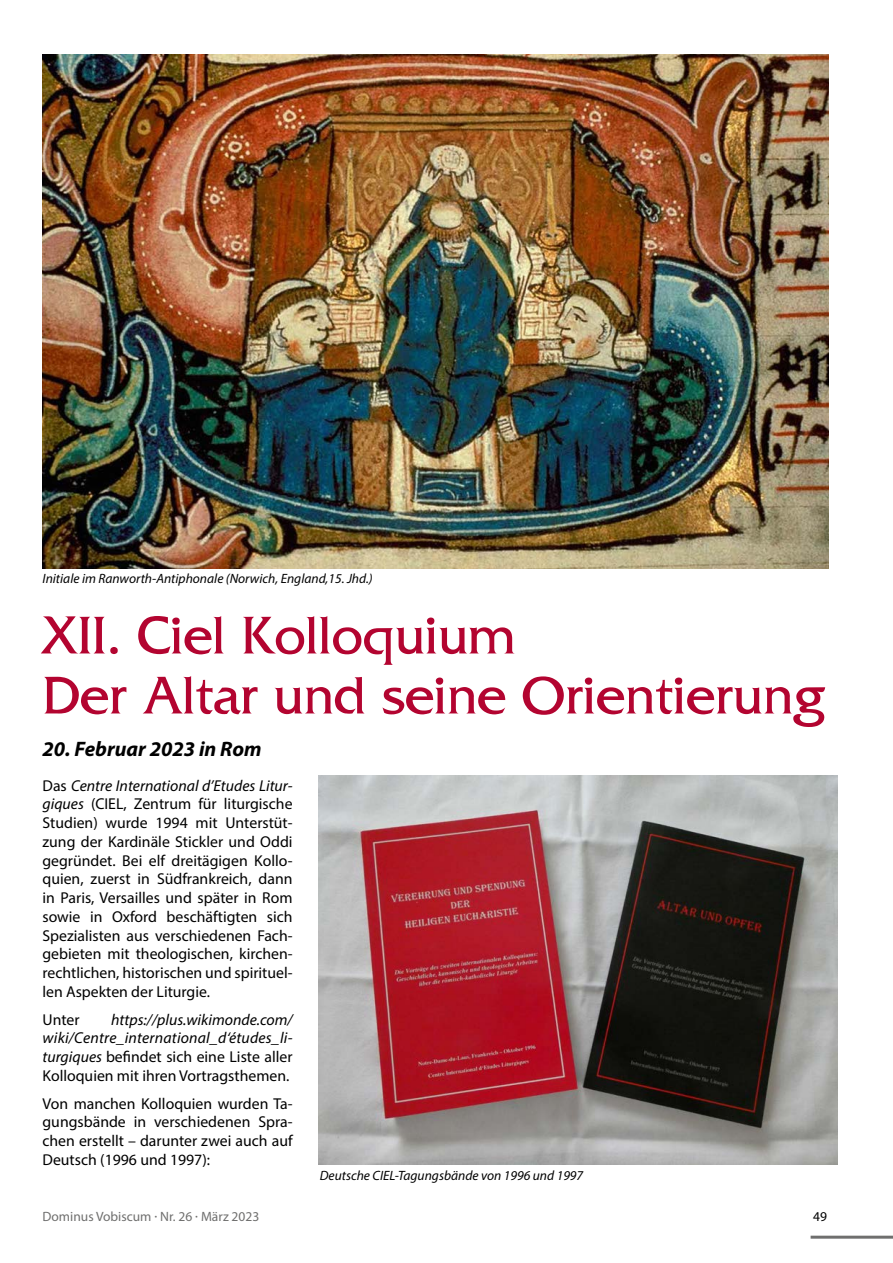
<style>
.page{position:relative;width:893px;height:1263px;background:#fff}
.page>*{position:absolute;margin:0;border:0;box-sizing:border-box;transform-origin:0 0}
.t1{font:55.5px/60px "Fritz Quadrata";color:#b30430}
.t2{font:italic 700 21px "Myriad Pro";color:#000}
.t3{font:15.75px/18.8px "Myriad Pro";color:#000;text-align:justify}
.t4{font:italic 15.75px/18.8px "Myriad Pro";letter-spacing:.015em;color:#000;text-align:justify}
.t5{font:italic 13.5px "Myriad Pro";color:#000}
.t6{font:13.5px "Myriad Pro";color:#6f6f6e}
.t7{font:13.5px "Myriad Pro";color:#000}
.s1{font-style:italic}
.s2{font-style:normal}
</style>
<div class="page">
<hr style="left:811px;top:1236px;width:82px;height:3px;background:#6f6f6e">
<img style="left:43px;top:54px;width:786px;height:514px">
<img style="left:319px;top:776px;width:519px;height:389px">
<p class="t5" style="left:43px;top:570px;width:332px">Initiale im Ranworth-Antiphonale (Norwich, England,15. Jhd.)</p>
<h1 class="t1" style="left:43px;top:606px;width:785px">XII. Ciel Kolloquium<br>Der Altar und seine Orientierung</h1>
<h2 class="t2" style="left:43px;top:735px;width:220px">20. Februar 2023 in Rom</h2>
<p class="t3" style="left:43px;top:776px;width:252px">Das <span class="s1">Centre International d’Etudes Litur&shy;giques</span> (CIEL, Zentrum für liturgische Studien) wurde 1994 mit Unterstüt&shy;zung der Kardinäle Stickler und Oddi gegründet. Bei elf dreitägigen Kollo&shy;quien, zuerst in Südfrankreich, dann in Paris, Versailles und später in Rom sowie in Oxford beschäftigten sich Spezialisten aus verschiedenen Fach&shy;gebieten mit theologischen, kirchen&shy;rechtlichen, historischen und spirituel&shy;len Aspekten der Liturgie.</p>
<p class="t3" style="left:43px;top:1010px;width:39px">Unter</p>
<p class="t4" style="left:43px;top:1010px;width:252px;text-indent:69px">https://plus.wikimonde.com/ wiki/Centre_international_d‘études_li&shy;turgiques <span class="s2">befindet sich eine Liste aller Kolloquien mit ihren Vortragsthemen.</span></p>
<p class="t3" style="left:43px;top:1094px;width:252px">Von manchen Kolloquien wurden Ta&shy;gungsbände in verschiedenen Spra&shy;chen erstellt – darunter zwei auch auf Deutsch (1996 und 1997):</p>
<p class="t5" style="left:320px;top:1167px;width:265px">Deutsche CIEL-Tagungsbände von 1996 und 1997</p>
<p class="t6" style="left:43px;top:1208px;width:218px">Dominus Vobiscum · Nr. 26 · März 2023</p>
<p class="t7" style="left:813px;top:1208px;width:15px">49</p>
</div>
